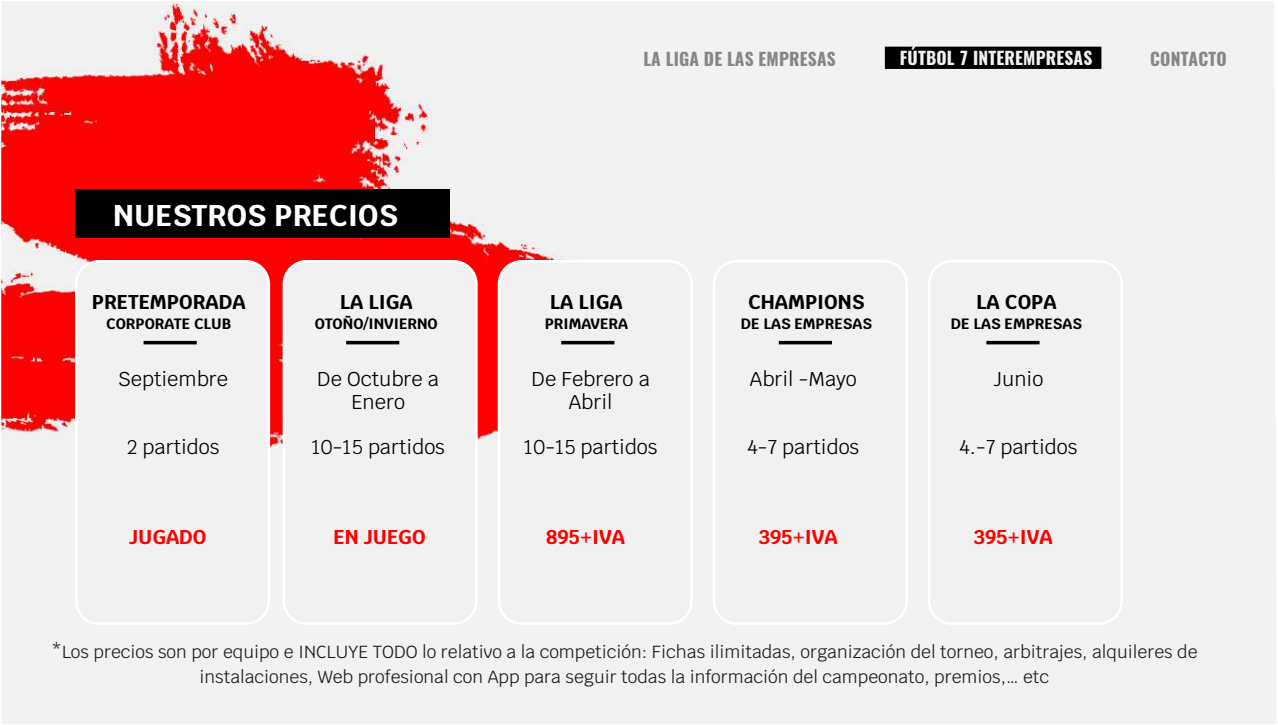
<style>
.page{position:relative;width:1278px;height:725px;background:#fff}
.page>*{position:absolute;margin:0;border:0;box-sizing:border-box;transform-origin:0 0}
.t1{font:700 30px "Krub";color:#fff}
.t2{font:20px/22.5px "Krub";color:#000;text-align:center}
.t3{font:700 20px "Krub";color:#000}
.t4{font:700 20px "Krub";color:#f00}
.t5{font:17.5px/24.8px "Krub";color:#1d1d1b;text-align:center}
.t6{font:700 17.5px "Oswald";letter-spacing:.01em;color:#878787}
.t7{font:700 17.5px "Oswald";letter-spacing:.01em;color:#f1f1f1}
.t8{font:700 15px "Krub";color:#000}
</style>
<div class="page">
<img style="left:1px;top:1px;width:1275px;height:722px">
<div style="left:76px;top:189px;width:374px;height:49px;background:#000"></div>
<div style="left:885px;top:47px;width:216px;height:22px;background:#000;border:2px solid #000"></div>
<div style="left:76px;top:261px;width:193px;height:363px;background:#f1f1f1;border-radius:23px"></div>
<div style="left:75px;top:260px;width:195px;height:365px;border:2px solid #fff;border-radius:23px"></div>
<div style="left:284px;top:261px;width:192px;height:363px;background:#f1f1f1;border-radius:23px"></div>
<div style="left:283px;top:260px;width:194px;height:365px;border:2px solid #fff;border-radius:23px"></div>
<div style="left:499px;top:261px;width:192px;height:363px;background:#f1f1f1;border-radius:23px"></div>
<div style="left:498px;top:260px;width:194px;height:365px;border:2px solid #fff;border-radius:23px"></div>
<div style="left:714px;top:261px;width:192px;height:363px;background:#f1f1f1;border-radius:23px"></div>
<div style="left:713px;top:260px;width:194px;height:365px;border:2px solid #fff;border-radius:23px"></div>
<div style="left:929px;top:261px;width:192px;height:363px;background:#f1f1f1;border-radius:23px"></div>
<div style="left:928px;top:260px;width:194px;height:365px;border:2px solid #fff;border-radius:23px"></div>
<div style="left:144px;top:341px;width:53px;height:3px;border:2px solid #000"></div>
<div style="left:346px;top:341px;width:53px;height:3px;border:2px solid #000"></div>
<div style="left:561px;top:341px;width:53px;height:3px;border:2px solid #000"></div>
<div style="left:779px;top:341px;width:53px;height:3px;border:2px solid #000"></div>
<div style="left:986px;top:341px;width:53px;height:3px;border:2px solid #000"></div>
<p class="t6" style="left:643px;top:46px;width:194px">LA LIGA DE LAS EMPRESAS</p>
<p class="t7" style="left:900px;top:46px;width:194px">FÚTBOL 7 INTEREMPRESAS</p>
<p class="t6" style="left:1150px;top:46px;width:78px">CONTACTO</p>
<h1 class="t1" style="left:113px;top:198px;width:286px">NUESTROS PRECIOS</h1>
<p class="t3" style="left:92px;top:291px;width:155px">PRETEMPORADA</p>
<p class="t8" style="left:106px;top:315px;width:127px">CORPORATE CLUB</p>
<p class="t3" style="left:340px;top:291px;width:74px">LA LIGA</p>
<p class="t8" style="left:315px;top:315px;width:125px">OTOÑO/INVIERNO</p>
<p class="t3" style="left:550px;top:291px;width:74px">LA LIGA</p>
<p class="t8" style="left:544px;top:315px;width:85px">PRIMAVERA</p>
<p class="t3" style="left:748px;top:291px;width:118px">CHAMPIONS</p>
<p class="t8" style="left:741px;top:315px;width:133px">DE LAS EMPRESAS</p>
<p class="t3" style="left:976px;top:291px;width:82px">LA COPA</p>
<p class="t8" style="left:951px;top:315px;width:133px">DE LAS EMPRESAS</p>
<p class="t2" style="left:118px;top:368px;width:112px">Septiembre</p>
<p class="t2" style="left:127px;top:436px;width:94px">2 partidos</p>
<p class="t2" style="left:317px;top:368px;width:123px">De Octubre a<br>Enero</p>
<p class="t2" style="left:311px;top:436px;width:135px">10-15 partidos</p>
<p class="t2" style="left:531px;top:368px;width:120px">De Febrero a<br>Abril</p>
<p class="t2" style="left:524px;top:436px;width:135px">10-15 partidos</p>
<p class="t2" style="left:750px;top:368px;width:108px">Abril -Mayo</p>
<p class="t2" style="left:747px;top:436px;width:113px">4-7 partidos</p>
<p class="t2" style="left:993px;top:368px;width:51px">Junio</p>
<p class="t2" style="left:959px;top:436px;width:119px">4.-7 partidos</p>
<p class="t4" style="left:129px;top:525px;width:79px">JUGADO</p>
<p class="t4" style="left:333px;top:525px;width:94px">EN JUEGO</p>
<p class="t4" style="left:546px;top:525px;width:80px">895+IVA</p>
<p class="t4" style="left:759px;top:525px;width:80px">395+IVA</p>
<p class="t4" style="left:974px;top:525px;width:80px">395+IVA</p>
<p class="t5" style="left:51px;top:639px;width:1147px">*Los precios son por equipo e INCLUYE TODO lo relativo a la competición: Fichas ilimitadas, organización del torneo, arbitrajes, alquileres de instalaciones, Web profesional con App para seguir todas la información del campeonato, premios,… etc</p>
</div>
